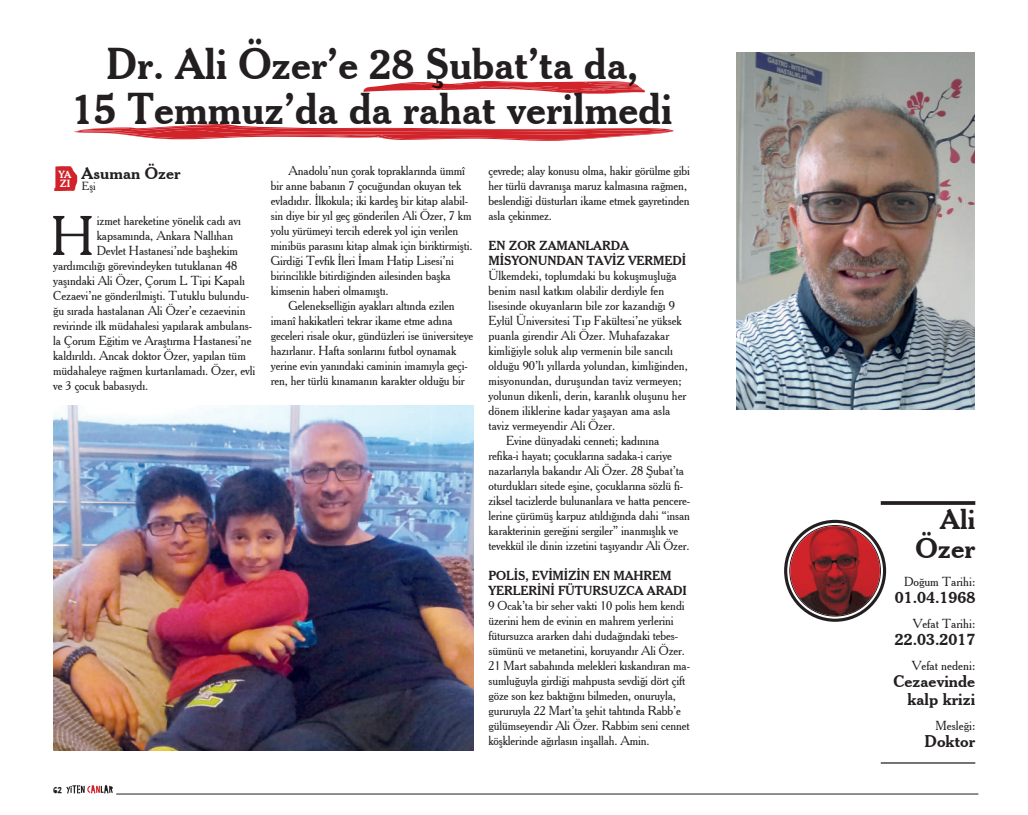
<style>
.page{position:relative;width:1028px;height:815px;background:#fff}
.page>*{position:absolute;margin:0;border:0;box-sizing:border-box;transform-origin:0 0}
.t1{font:54px "Cheltenham BT";color:#231f20}
.t2{font:700 42.5px/45px "Cheltenham BT";color:#231f20;text-align:center;scale:.95 1}
.t3{font:700 27.5px/28.1px "Cheltenham BT";color:#231f20;text-align:right}
.t4{font:700 16.25px/17.5px "Cheltenham BT";color:#231f20;text-align:right}
.t5{font:12.5px/15px "Cheltenham BT";letter-spacing:-.01em;color:#231f20}
.t6{font:700 12.5px/15px "Cheltenham BT";letter-spacing:-.01em;color:#231f20}
.t7{font:11.25px "Cheltenham BT";color:#231f20}
.t8{font:700 10px/8.8px "Cheltenham BT";color:#fff}
.t9{font:10px "Childish Reverie";color:#231f20}
</style>
<div class="page">
<hr style="left:116px;top:794px;width:862px;height:1px;background:#231f20">
<svg style="left:66px;top:785px;width:47px;height:8px"></svg>
<img style="left:736px;top:52px;width:238px;height:357px">
<img style="left:53px;top:406px;width:420px;height:344px">
<svg style="left:880px;top:501px;width:95px;height:4px"></svg>
<hr style="left:880px;top:762px;width:95px;height:2px;background:#231f20">
<svg style="left:54px;top:166px;width:23px;height:25px"></svg>
<svg style="left:790px;top:526px;width:90px;height:90px;background:#972327"></svg>
<div style="left:784px;top:520px;width:102px;height:102px;border:3px solid #231f20;border-radius:50%"></div>
<svg style="left:363px;top:81px;width:282px;height:13px"></svg>
<svg style="left:74px;top:124px;width:600px;height:17px"></svg>
<h2 class="t2" style="left:72px;top:41px;width:634px">Dr. Ali Özer’e 28 Şubat’ta da,<br>15 Temmuz’da da rahat verilmedi</h2>
<p class="t8" style="left:59px;top:170px;width:14px">YA<br>ZI</p>
<h3 class="t4" style="left:82px;top:164px;width:100px">Asuman Özer</h3>
<p class="t7" style="left:82px;top:179px;width:15px">Eşi</p>
<h1 class="t1" style="left:51px;top:205px;width:45px">H</h1>
<p class="t5" style="left:97px;top:213px;width:146px">izmet hareketine yönelik cadı avı</p>
<p class="t5" style="left:97px;top:228px;width:138px">kapsamında, Ankara Nallıhan</p>
<p class="t5" style="left:97px;top:243px;width:143px">Devlet Hastanesi’nde başhekim</p>
<p class="t5" style="left:53px;top:258px;width:186px">yardımcılığı görevindeyken tutuklanan 48</p>
<p class="t5" style="left:53px;top:273px;width:193px">yaşındaki Ali Özer, Çorum L Tipi Kapalı</p>
<p class="t5" style="left:53px;top:288px;width:197px">Cezaevi’ne gönderilmişti. Tutuklu bulundu-</p>
<p class="t5" style="left:53px;top:303px;width:194px">ğu sırada hastalanan Ali Özer’e cezaevinin</p>
<p class="t5" style="left:53px;top:318px;width:200px">revirinde ilk müdahalesi yapılarak ambulans-</p>
<p class="t5" style="left:53px;top:333px;width:200px">la Çorum Eğitim ve Araştırma Hastanesi’ne</p>
<p class="t5" style="left:53px;top:348px;width:194px">kaldırıldı. Ancak doktor Özer, yapılan tüm</p>
<p class="t5" style="left:53px;top:363px;width:204px">müdahaleye rağmen kurtarılamadı. Özer, evli</p>
<p class="t5" style="left:53px;top:378px;width:97px">ve 3 çocuk babasıydı.</p>
<p class="t9" style="left:53px;top:784px;width:11px">62</p>
<p class="t5" style="left:271px;top:163px;width:203px;text-indent:18px">Anadolu’nun çorak topraklarında ümmî bir anne babanın 7 çocuğundan okuyan tek evladıdır. İlkokula; iki kardeş bir kitap alabil&shy;sin diye bir yıl geç gönderilen Ali Özer, 7 km yolu yürümeyi tercih ederek yol için verilen minibüs parasını kitap almak için biriktirmişti.<br>Girdiği Tevfik İleri İmam Hatip Lisesi’ni birincilikle bitirdiğinden ailesinden başka kimsenin haberi olmamıştı.</p>
<p class="t5" style="left:271px;top:298px;width:204px;text-indent:18px">Gelenekselliğin ayakları altında ezilen imanî hakikatleri tekrar ikame etme adına geceleri risale okur, gündüzleri ise üniversiteye hazırlanır. Hafta sonlarını futbol oynamak yerine evin yanındaki caminin imamıyla geçi&shy;ren, her türlü kınamanın karakter olduğu bir</p>
<p class="t5" style="left:488px;top:163px;width:203px">çevrede; alay konusu olma, hakir görülme gibi her türlü davranışa maruz kalmasına rağmen, beslendiği düsturları ikame etmek gayretinden asla çekinmez.</p>
<p class="t6" style="left:488px;top:238px;width:199px">EN ZOR ZAMANLARDA<br>MISYONUNDAN TAVIZ VERMEDI</p>
<p class="t5" style="left:488px;top:268px;width:190px">Ülkemdeki, toplumdaki bu kokuşmuşluğa</p>
<p class="t5" style="left:488px;top:283px;width:177px">benim nasıl katkım olabilir derdiyle fen</p>
<p class="t5" style="left:488px;top:298px;width:188px">lisesinde okuyanların bile zor kazandığı 9</p>
<p class="t5" style="left:488px;top:313px;width:195px">Eylül Üniversitesi Tıp Fakültesi’ne yüksek</p>
<p class="t5" style="left:488px;top:328px;width:182px">puanla girendir Ali Özer. Muhafazakar</p>
<p class="t5" style="left:488px;top:343px;width:186px">kimliğiyle soluk alıp vermenin bile sancılı</p>
<p class="t5" style="left:488px;top:358px;width:201px">olduğu 90’lı yıllarda yolundan, kimliğinden,</p>
<p class="t5" style="left:488px;top:373px;width:194px">misyonundan, duruşundan taviz vermeyen;</p>
<p class="t5" style="left:488px;top:388px;width:199px">yolunun dikenli, derin, karanlık oluşunu her</p>
<p class="t5" style="left:488px;top:403px;width:183px">dönem iliklerine kadar yaşayan ama asla</p>
<p class="t5" style="left:488px;top:418px;width:128px">taviz vermeyendir Ali Özer.</p>
<p class="t5" style="left:506px;top:433px;width:154px">Evine dünyadaki cenneti; kadınına</p>
<p class="t5" style="left:488px;top:448px;width:185px">refika-i hayatı; çocuklarına sadaka-i cariye</p>
<p class="t5" style="left:488px;top:463px;width:197px">nazarlarıyla bakandır Ali Özer. 28 Şubat’ta</p>
<p class="t5" style="left:488px;top:478px;width:196px">oturdukları sitede eşine, çocuklarına sözlü fi-</p>
<p class="t5" style="left:488px;top:493px;width:203px">ziksel tacizlerde bulunanlara ve hatta pencere-</p>
<p class="t5" style="left:488px;top:508px;width:203px">lerine çürümüş karpuz atıldığında dahi “insan</p>
<p class="t5" style="left:488px;top:523px;width:191px">karakterinin gereğini sergiler” inanmışlık ve</p>
<p class="t5" style="left:488px;top:538px;width:202px">tevekkül ile dinin izzetini taşıyandır Ali Özer.</p>
<p class="t6" style="left:488px;top:568px;width:200px">POLIS, EVIMIZIN EN MAHREM<br>YERLERINI FÜTURSUZCA ARADI</p>
<p class="t5" style="left:488px;top:598px;width:203px">9 Ocak’ta bir seher vakti 10 polis hem kendi üzerini hem de evinin en mahrem yerlerini fütursuzca ararken dahi dudağındaki tebes&shy;sümünü ve metanetini, koruyandır Ali Özer.<br>21 Mart sabahında melekleri kıskandıran ma&shy;sumluğuyla girdiği mahpusta sevdiği dört çift göze son kez baktığını bilmeden, onuruyla, gururuyla 22 Mart’ta şehit tahtında Rabb’e gülümseyendir Ali Özer. Rabbim seni cennet köşklerinde ağırlasın inşallah. Amin.</p>
<h3 class="t3" style="left:915px;top:505px;width:61px">Ali<br>Özer</h3>
<p class="t5" style="left:904px;top:574px;width:73px">Doğum Tarihi:</p>
<h3 class="t4" style="left:894px;top:588px;width:82px">01.04.1968</h3>
<p class="t5" style="left:913px;top:616px;width:64px">Vefat Tarihi:</p>
<h3 class="t4" style="left:894px;top:631px;width:82px">22.03.2017</h3>
<p class="t5" style="left:912px;top:658px;width:65px">Vefat nedeni:</p>
<h3 class="t4" style="left:893px;top:673px;width:83px">Cezaevinde kalp krizi</h3>
<p class="t5" style="left:935px;top:717px;width:41px">Mesleği:</p>
<h3 class="t4" style="left:924px;top:732px;width:52px">Doktor</h3>
</div>
